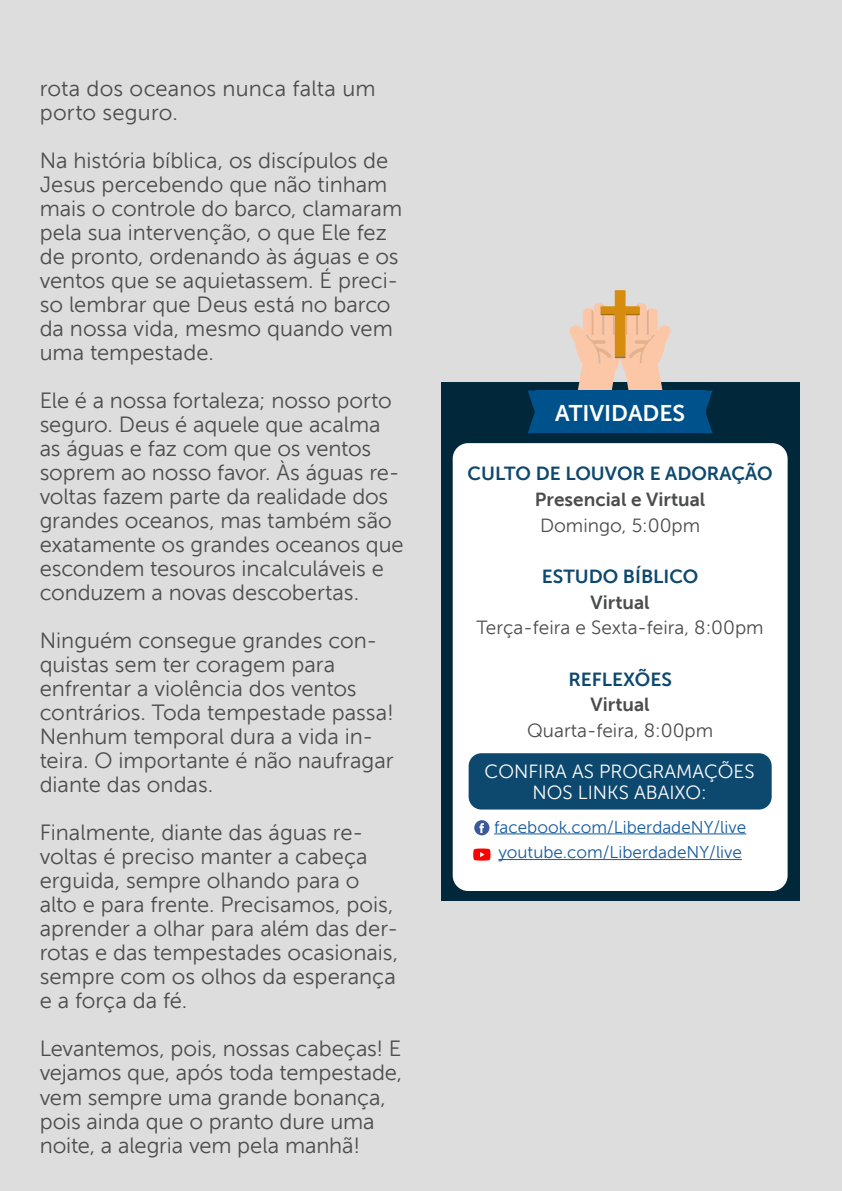
<style>
.page{position:relative;width:842px;height:1191px;background:#dedddd}
.page>*{position:absolute;margin:0;border:0;box-sizing:border-box;transform-origin:0 0}
.t1{font:22.8px "Museo Sans 700";color:#fff}
.t2{font:22px/24px "Museo Sans 300";color:#4b4c4d}
.t3{font:19px "Museo Sans 300";color:#4b4c4d}
.t4{font:19px "Museo Sans 700";color:#0d486e}
.t5{font:19px/21.2px "Museo Sans 300";color:#fff;text-align:center}
.t6{font:19px "Museo Sans 700";color:#4b4c4d}
.t7{font:17.2px/25.6px "Museo Sans 300";color:#175d9e}
</style>
<div class="page">
<div style="left:441px;top:382px;width:358px;height:519px;background:#00273a"></div>
<div style="left:453px;top:443px;width:335px;height:448px;background:#fff;border-radius:15px"></div>
<svg style="left:570px;top:290px;width:101px;height:100px"></svg>
<hr style="left:494px;top:833px;width:252px;height:1px;background:#175d9e">
<hr style="left:498px;top:859px;width:244px;height:1px;background:#175d9e">
<div style="left:469px;top:753px;width:303px;height:56px;background:#0d486e;border-radius:13px"></div>
<svg style="left:473px;top:848px;width:17px;height:12px"></svg>
<div style="left:474px;top:820px;width:15px;height:15px;background:#3b5999;border-radius:50%"></div>
<svg style="left:479px;top:823px;width:5px;height:10px"></svg>
<div style="left:535px;top:390px;width:170px;height:43px;background:#00528d"></div>
<svg style="left:528px;top:390px;width:7px;height:43px"></svg>
<svg style="left:705px;top:390px;width:8px;height:43px"></svg>
<p class="t2" style="left:40px;top:77px;width:337px">rota dos oceanos nunca falta um porto seguro.</p>
<p class="t2" style="left:40px;top:149px;width:364px">Na história bíblica, os discípulos de<br>Jesus percebendo que não tinham mais o controle do barco, clamaram pela sua intervenção, o que Ele fez de pronto, ordenando às águas e os ventos que se aquietassem. É preci&shy;so lembrar que Deus está no barco da nossa vida, mesmo quando vem uma tempestade.</p>
<p class="t2" style="left:40px;top:389px;width:366px">Ele é a nossa fortaleza; nosso porto seguro. Deus é aquele que acalma as águas e faz com que os ventos soprem ao nosso favor. Às águas re&shy;voltas fazem parte da realidade dos grandes oceanos, mas também são exatamente os grandes oceanos que escondem tesouros incalculáveis e conduzem a novas descobertas.</p>
<p class="t2" style="left:40px;top:629px;width:356px">Ninguém consegue grandes con&shy;quistas sem ter coragem para enfrentar a violência dos ventos contrários. Toda tempestade passa!<br>Nenhum temporal dura a vida in&shy;teira. O importante é não naufragar diante das ondas.</p>
<p class="t2" style="left:40px;top:821px;width:360px">Finalmente, diante das águas re&shy;voltas é preciso manter a cabeça erguida, sempre olhando para o alto e para frente. Precisamos, pois, aprender a olhar para além das der&shy;rotas e das tempestades ocasionais, sempre com os olhos da esperança e a força da fé.</p>
<p class="t2" style="left:40px;top:1037px;width:364px">Levantemos, pois, nossas cabeças! E vejamos que, após toda tempestade, vem sempre uma grande bonança, pois ainda que o pranto dure uma noite, a alegria vem pela manhã!</p>
<p class="t1" style="left:555px;top:400px;width:132px">ATIVIDADES</p>
<p class="t4" style="left:468px;top:463px;width:307px">CULTO DE LOUVOR E ADORAÇÃO</p>
<p class="t6" style="left:535px;top:489px;width:172px">Presencial e Virtual</p>
<p class="t3" style="left:540px;top:515px;width:162px">Domingo, 5:00pm</p>
<p class="t4" style="left:542px;top:566px;width:158px">ESTUDO BÍBLICO</p>
<p class="t6" style="left:591px;top:591px;width:61px">Virtual</p>
<p class="t3" style="left:477px;top:617px;width:289px">Terça-feira e Sexta-feira, 8:00pm</p>
<p class="t4" style="left:568px;top:668px;width:105px">REFLEXÕES</p>
<p class="t6" style="left:591px;top:694px;width:61px">Virtual</p>
<p class="t3" style="left:527px;top:720px;width:188px">Quarta-feira, 8:00pm</p>
<p class="t5" style="left:485px;top:761px;width:271px">CONFIRA AS PROGRAMAÇÕES<br>NOS LINKS ABAIXO:</p>
<p class="t7" style="left:494px;top:814px;width:254px">facebook.com/LiberdadeNY/live youtube.com/LiberdadeNY/live</p>
</div>
